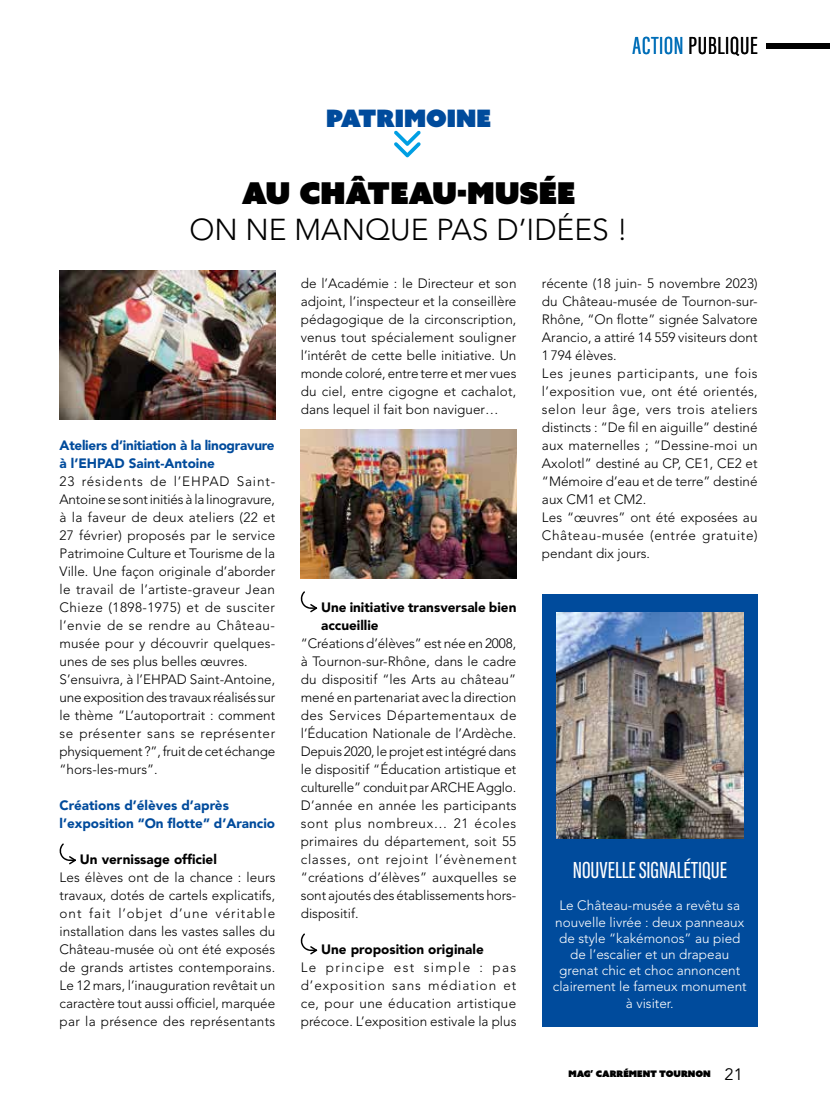
<style>
.page{position:relative;width:830px;height:1106px;background:#fff}
.page>*{position:absolute;margin:0;border:0;box-sizing:border-box;transform-origin:0 0}
.t1{font:300 30px "Avenir LT Std";color:#000}
.t2{font:30px "Azo Sans Uber";color:#000}
.t3{font:25.5px "Acumin Pro Extra Cond";letter-spacing:.03em;color:#000}
.t4{font:500 24px "Acumin Pro Extra Cond";color:#fff}
.t5{font:24px "Azo Sans Uber";color:#004b9c}
.t6{font:16.5px "Avenir";color:#000}
.t7{font:300 13.5px/18px "Avenir LT Std";color:#000;text-align:justify}
.t8{font:300 13.5px/16.2px "Avenir LT Std";color:#fff;text-align:center}
.t9{font:900 13.5px/18px "Avenir LT Std";color:#000}
.t10{font:900 13.5px/18px "Avenir LT Std";letter-spacing:-.02em;color:#004b9c}
.t11{font:900 13.5px/18px "Avenir LT Std";color:#004b9c}
.t12{font:9px "Azo Sans Uber";color:#000}
.s1{color:#006eb8}
</style>
<div class="page">
<div style="left:766px;top:43px;width:63px;height:6px;background:#000"></div>
<svg style="left:59px;top:843px;width:17px;height:21px"></svg>
<svg style="left:300px;top:591px;width:17px;height:21px"></svg>
<svg style="left:300px;top:933px;width:17px;height:21px"></svg>
<svg style="left:394px;top:131px;width:27px;height:26px"></svg>
<div style="left:542px;top:594px;width:215px;height:432px;background:#004b9c"></div>
<img style="left:60px;top:270px;width:215px;height:149px">
<img style="left:300px;top:429px;width:216px;height:150px">
<img style="left:556px;top:612px;width:187px;height:226px">
<h2 class="t3" style="left:632px;top:30px;width:126px"><span class="s1">ACTION</span> PUBLIQUE</h2>
<h3 class="t5" style="left:326px;top:102px;width:166px">PATRIMOINE</h3>
<h1 class="t2" style="left:242px;top:173px;width:335px">AU CHÂTEAU-MUSÉE</h1>
<h1 class="t1" style="left:189px;top:212px;width:440px">ON NE MANQUE PAS D’IDÉES !</h1>
<p class="t10" style="left:60px;top:436px;width:216px">Ateliers d’initiation à la linogravure à l’EHPAD Saint-Antoine</p>
<p class="t7" style="left:60px;top:472px;width:217px;text-align:left">23 résidents de l’EHPAD Saint-Antoine se sont initiés à la linogravure, à la faveur de deux ateliers (22 et 27 février) proposés par le service Patrimoine Culture et Tourisme de la Ville. Une façon originale d’aborder le travail de l’artiste-graveur Jean Chieze (1898-1975) et de susciter l’envie de se rendre au Château&shy;musée pour y découvrir quelques&shy;unes de ses plus belles œuvres.<br>S’ensuivra, à l’EHPAD Saint-Antoine, une exposition des travaux réalisés sur le thème “L’autoportrait : comment se présenter sans se représenter physiquement ?”, fruit de cet échange “hors-les-murs”.</p>
<p class="t11" style="left:60px;top:796px;width:217px">Créations d’élèves d’après l’exposition “On flotte” d’Arancio</p>
<p class="t9" style="left:80px;top:850px;width:138px">Un vernissage officiel</p>
<p class="t7" style="left:60px;top:868px;width:217px">Les élèves ont de la chance : leurs travaux, dotés de cartels explicatifs, ont fait l’objet d’une véritable installation dans les vastes salles du Château-musée où ont été exposés de grands artistes contemporains.<br>Le 12 mars, l’inauguration revêtait un caractère tout aussi officiel, marquée par la présence des représentants</p>
<p class="t7" style="left:300px;top:274px;width:217px">de l’Académie : le Directeur et son adjoint, l’inspecteur et la conseillère pédagogique de la circonscription, venus tout spécialement souligner l’intérêt de cette belle initiative. Un monde coloré, entre terre et mer vues du ciel, entre cigogne et cachalot, dans lequel il fait bon naviguer…</p>
<p class="t9" style="left:321px;top:598px;width:197px">Une initiative transversale bien accueillie</p>
<p class="t7" style="left:300px;top:634px;width:217px">“Créations d’élèves” est née en 2008, à Tournon-sur-Rhône, dans le cadre du dispositif “les Arts au château” mené en partenariat avec la direction des Services Départementaux de l’Éducation Nationale de l’Ardèche.<br>Depuis 2020, le projet est intégré dans le dispositif “Éducation artistique et culturelle” conduit par ARCHE Agglo.<br>D’année en année les participants sont plus nombreux… 21 écoles primaires du département, soit 55 classes, ont rejoint l’évènement “créations d’élèves” auxquelles se sont ajoutés des établissements hors&shy;dispositif.</p>
<p class="t9" style="left:321px;top:940px;width:164px">Une proposition originale</p>
<p class="t7" style="left:300px;top:958px;width:217px">Le principe est simple : pas d’exposition sans médiation et ce, pour une éducation artistique précoce. L’exposition estivale la plus</p>
<p class="t7" style="left:541px;top:274px;width:217px;text-align:left">récente (18 juin- 5 novembre 2023) du Château-musée de Tournon-sur-<br>Rhône, “On flotte” signée Salvatore<br>Arancio, a attiré 14 559 visiteurs dont<br>1794 élèves.<br>Les jeunes participants, une fois l’exposition vue, ont été orientés, selon leur âge, vers trois ateliers distincts : “De fil en aiguille” destiné aux maternelles ; “Dessine-moi un<br>Axolotl” destiné au CP, CE1, CE2 et “Mémoire d’eau et de terre” destiné aux CM1 et CM2.<br>Les “œuvres” ont été exposées au<br>Château-musée (entrée gratuite) pendant dix jours.</p>
<h3 class="t4" style="left:572px;top:855px;width:155px">NOUVELLE SIGNALÉTIQUE</h3>
<p class="t8" style="left:552px;top:897px;width:195px">Le Château-musée a revêtu sa nouvelle livrée : deux panneaux de style “kakémonos” au pied de l’escalier et un drapeau grenat chic et choc annoncent clairement le fameux monument à visiter.</p>
<p class="t12" style="left:568px;top:1067px;width:144px">MAG’ CARRÉMENT TOURNON</p>
<p class="t6" style="left:724px;top:1064px;width:20px">21</p>
</div>
